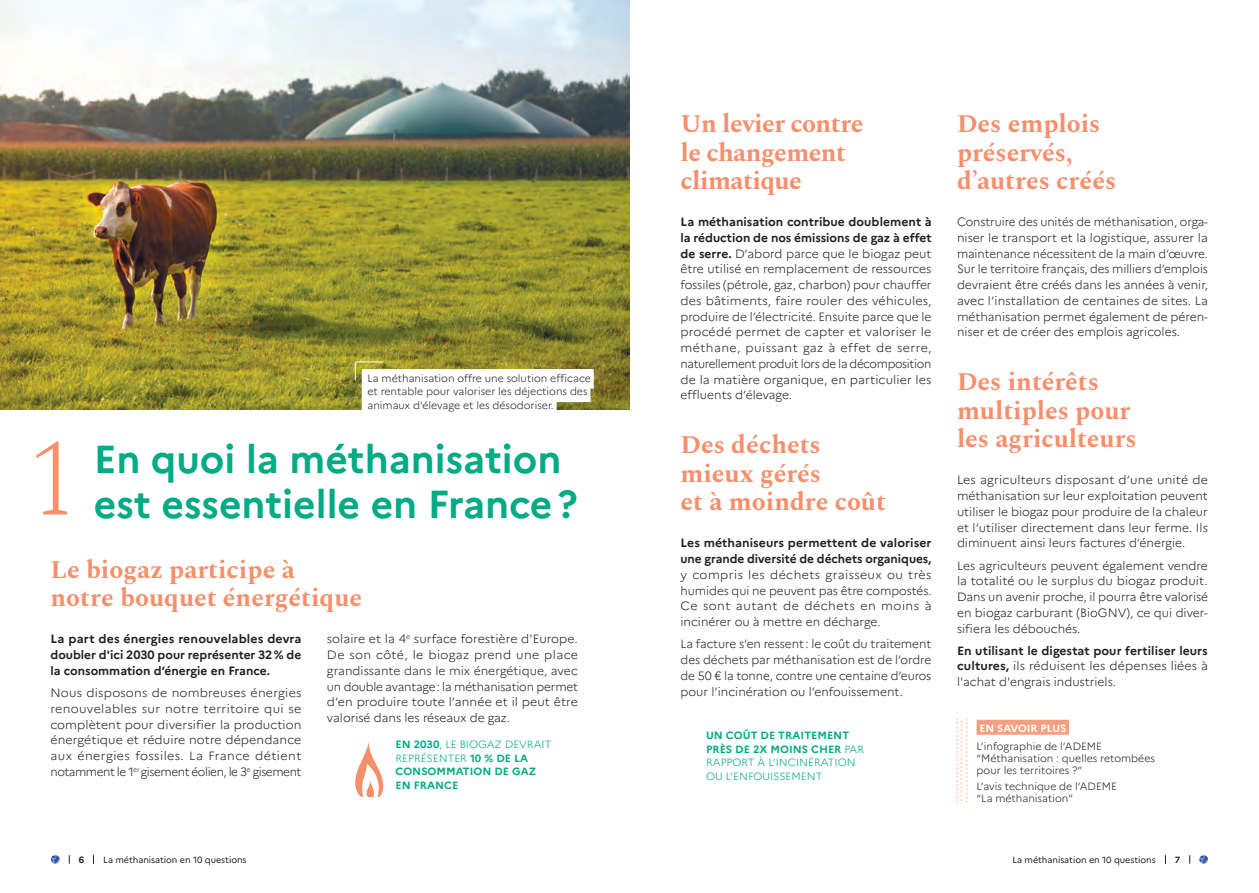
<style>
.page{position:relative;width:1259px;height:893px;background:#fff}
.page>*{position:absolute;margin:0;border:0;box-sizing:border-box;transform-origin:0 0}
.t1{font:200 110.55px "Spectral";color:#f68f6b}
.t2{font:700 39px "Marianne";color:#00ab85}
.t3{font:700 25.5px/28.5px "Spectral";color:#f68f6b}
.t4{font:700 25.5px/28.5px "Spectral";letter-spacing:-.02em;color:#f68f6b}
.t5{font:300 12px/15.8px "Marianne";color:#231f20;text-align:justify}
.t6{font:700 12px/15.8px "Marianne";color:#231f20;text-align:justify}
.t7{font:300 10.5px/12px "Marianne";color:#231f20}
.t8{font:300 10.5px/13.5px "Marianne";color:#00ab85}
.t9{font:700 10.5px/13.5px "Marianne";color:#00ab85}
.t10{font:700 10.5px "Marianne";color:#fff}
.t11{font:9px "Marianne";letter-spacing:-.005em;color:#231f20}
.t12{font:700 9px "Marianne";color:#231f20}
.s1{font-weight:300}
.s2{font-weight:700}
</style>
<div class="page">
<img style="left:0;top:0;width:629px;height:409px">
<svg style="left:355px;top:362px;width:27px;height:19px"></svg>
<div style="left:362px;top:369px;width:232px;height:20px;background:#fff"></div>
<div style="left:362px;top:383px;width:228px;height:19px;background:#fff"></div>
<div style="left:362px;top:396px;width:194px;height:20px;background:#fff"></div>
<svg style="left:355px;top:740px;width:29px;height:58px"></svg>
<div style="left:976px;top:720px;width:93px;height:15px;background:#f69e7d"></div>
<img style="left:956px;top:720px;width:12px;height:83px">
<svg style="left:51px;top:855px;width:9px;height:9px"></svg>
<svg style="left:1199px;top:855px;width:9px;height:9px"></svg>
<h1 class="t1" style="left:26px;top:398px;width:57px">1</h1>
<p class="t7" style="left:367px;top:371px;width:225px;line-height:13.5px">La méthanisation offre une solution efficace et rentable pour valoriser les déjections des animaux d’élevage et les désodoriser.</p>
<h2 class="t2" style="left:94px;top:435px;width:469px">En quoi la méthanisation</h2>
<h2 class="t2" style="left:94px;top:480px;width:485px">est essentielle en France?</h2>
<h3 class="t3" style="left:50px;top:553px;width:313px">Le biogaz participe à notre bouquet énergétique</h3>
<p class="t6" style="left:50px;top:631px;width:252px">La part des énergies renouvelables devra doubler d'ici 2030 pour représenter 32% de la consommation d’énergie en France.</p>
<p class="t5" style="left:50px;top:685px;width:253px">Nous disposons de nombreuses énergies renouvelables sur notre territoire qui se complètent pour diversifier la production énergétique et réduire notre dépendance aux énergies fossiles. La France détient notamment le 1<sup>er</sup> gisement éolien, le 3<sup>e</sup> gisement</p>
<p class="t5" style="left:327px;top:631px;width:252px">solaire et la 4<sup>e</sup> surface forestière d'Europe.<br>De son côté, le biogaz prend une place grandissante dans le mix énergétique, avec un double avantage: la méthanisation permet d’en produire toute l’année et il peut être valorisé dans les réseaux de gaz.</p>
<p class="t9" style="left:395px;top:738px;width:157px">EN 2030<span class="s1">, LE BIOGAZ DEVRAIT<br>REPRÉSENTER</span> 10 % DE LA<br>CONSOMMATION DE GAZ<br>EN FRANCE</p>
<h3 class="t4" style="left:680px;top:108px;width:184px">Un levier contre le changement climatique</h3>
<p class="t5" style="left:680px;top:214px;width:252px"><span class="s2">La méthanisation contribue doublement à la réduction de nos émissions de gaz à effet de serre.</span> D’abord parce que le biogaz peut être utilisé en remplacement de ressources fossiles (pétrole, gaz, charbon) pour chauffer des bâtiments, faire rouler des véhicules, produire de l’électricité. Ensuite parce que le procédé permet de capter et valoriser le méthane, puissant gaz à effet de serre, naturellement produit lors de la décomposition de la matière organique, en particulier les effluents d’élevage.</p>
<h3 class="t3" style="left:680px;top:429px;width:207px">Des déchets mieux gérés<br>et à moindre coût</h3>
<p class="t6" style="left:680px;top:535px;width:252px">Les méthaniseurs permettent de valoriser une grande diversité de déchets organiques,</p>
<p class="t5" style="left:680px;top:567px;width:252px">y compris les déchets graisseux ou très humides qui ne peuvent pas être compostés.<br>Ce sont autant de déchets en moins à incinérer ou à mettre en décharge.</p>
<p class="t5" style="left:680px;top:636px;width:252px">La facture s’en ressent : le coût du traitement des déchets par méthanisation est de l’ordre de 50 € la tonne, contre une centaine d’euros pour l’incinération ou l’enfouissement.</p>
<p class="t8" style="left:706px;top:729px;width:160px"><span class="s2">UN COÛT DE TRAITEMENT<br>PRÈS DE 2X MOINS CHER</span> PAR<br>RAPPORT À L’INCINÉRATION<br>OU L’ENFOUISSEMENT</p>
<h3 class="t3" style="left:957px;top:108px;width:161px">Des emplois préservés, d’autres créés</h3>
<p class="t5" style="left:957px;top:214px;width:252px">Construire des unités de méthanisation, orga&shy;niser le transport et la logistique, assurer la maintenance nécessitent de la main d’œuvre.<br>Sur le territoire français, des milliers d’emplois devraient être créés dans les années à venir, avec l’installation de centaines de sites. La méthanisation permet également de péren&shy;niser et de créer des emplois agricoles.</p>
<h3 class="t3" style="left:957px;top:366px;width:181px">Des intérêts multiples pour les agriculteurs</h3>
<p class="t5" style="left:957px;top:472px;width:252px">Les agriculteurs disposant d’une unité de méthanisation sur leur exploitation peuvent utiliser le biogaz pour produire de la chaleur et l’utiliser directement dans leur ferme. Ils diminuent ainsi leurs factures d’énergie.</p>
<p class="t5" style="left:957px;top:557px;width:252px">Les agriculteurs peuvent également vendre la totalité ou le surplus du biogaz produit.<br>Dans un avenir proche, il pourra être valorisé en biogaz carburant (BioGNV), ce qui diver&shy;sifiera les débouchés.</p>
<p class="t5" style="left:957px;top:642px;width:252px"><span class="s2">En utilisant le digestat pour fertiliser leurs cultures,</span> ils réduisent les dépenses liées à l'achat d'engrais industriels.</p>
<p class="t10" style="left:979px;top:722px;width:88px">EN SAVOIR PLUS</p>
<p class="t7" style="left:976px;top:740px;width:180px">L’infographie de l’ADEME “Méthanisation : quelles retombées pour les territoires ?”</p>
<p class="t7" style="left:976px;top:781px;width:142px">L’avis technique de l’ADEME “La méthanisation”</p>
<p class="t12" style="left:79px;top:854px;width:7px">6</p>
<p class="t11" style="left:103px;top:854px;width:145px">La méthanisation en 10 questions</p>
<p class="t11" style="left:1012px;top:854px;width:145px">La méthanisation en 10 questions</p>
<p class="t12" style="left:1175px;top:854px;width:7px">7</p>
</div>
